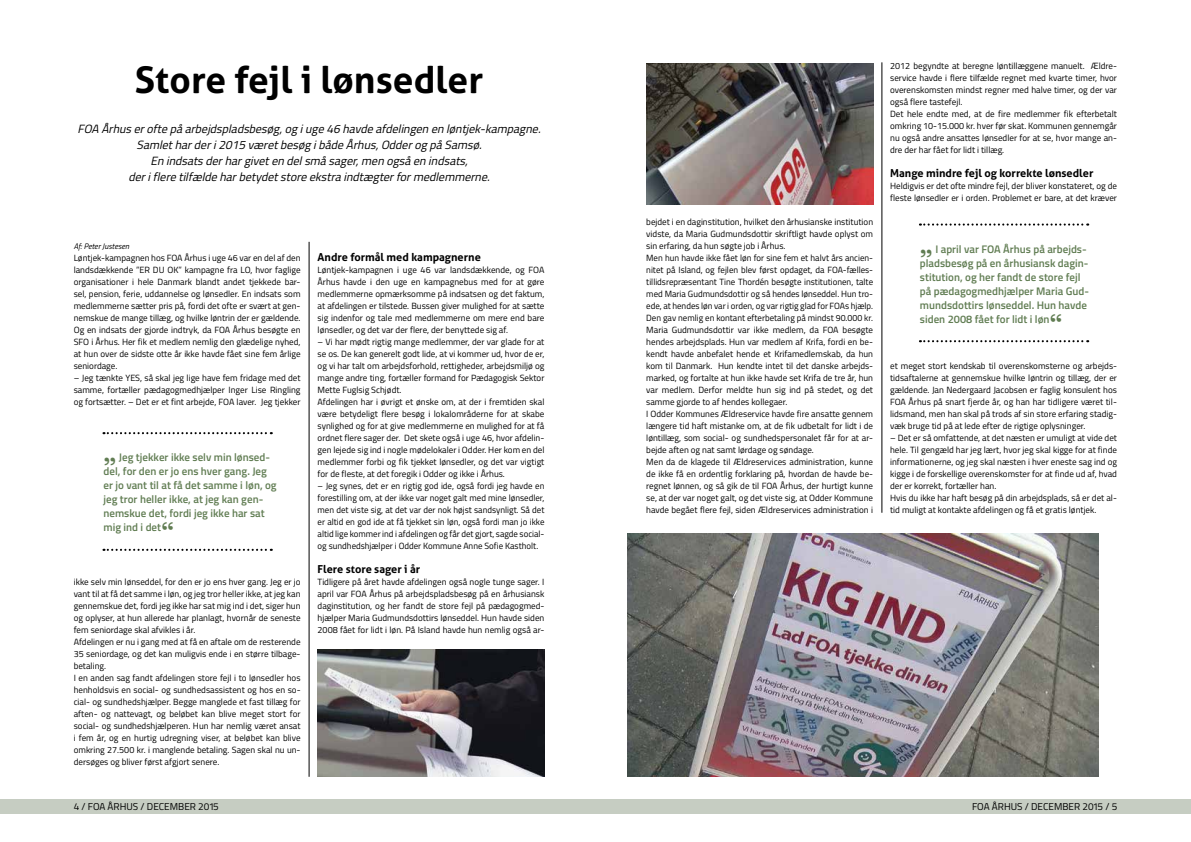
<style>
.page{position:relative;width:1191px;height:842px;background:#fff}
.page>*{position:absolute;margin:0;border:0;box-sizing:border-box;transform-origin:0 0}
.t1{font:700 37px "Aller";color:#000}
.t2{font:italic 12px/16px "Titillium";color:#000;text-align:center}
.t3{font:600 11px/14px "Titillium";color:#617d53}
.t4{font:700 11px "Aller";color:#000}
.t5{font:10px "Titillium";color:#000}
.t6{font:9px/12px "Titillium";color:#000;text-align:justify}
.t7{font:italic 8px "Titillium";color:#000}
.s1{font-family:"Baskerville";font-weight:700;font-size:22px}
</style>
<div class="page">
<div style="left:0;top:799px;width:595px;height:15px;background:#c6cdc2"></div>
<div style="left:595px;top:799px;width:596px;height:15px;background:#c6cdc2"></div>
<hr style="left:309px;top:242px;width:1px;height:535px;background:#000">
<hr style="left:881px;top:62px;width:1px;height:451px;background:#000">
<svg style="left:103px;top:432px;width:169px;height:2px"></svg>
<svg style="left:103px;top:549px;width:169px;height:2px"></svg>
<svg style="left:920px;top:223px;width:168px;height:3px"></svg>
<svg style="left:920px;top:340px;width:168px;height:2px"></svg>
<img style="left:317px;top:649px;width:227px;height:128px">
<img style="left:628px;top:534px;width:470px;height:243px">
<img style="left:646px;top:63px;width:227px;height:141px">
<h1 class="t1" style="left:135px;top:57px;width:350px">Store fejl i lønsedler</h1>
<p class="t2" style="left:78px;top:120px;width:468px">FOA Århuseroftepåarbejdspladsbesøg,ogiuge46 havdeafdelingenenløntjek-kampagne.<br>Samletharderi2015 væretbesøgibådeÅrhus,OdderogpåSamsø.<br>Enindsatsderhargivetendelsmåsager,menogsåenindsats, derifleretilfældeharbetydetstoreekstraindtægterformedlemmerne.</p>
<p class="t7" style="left:74px;top:240px;width:57px">Af: Peter Justesen</p>
<p class="t6" style="left:74px;top:251px;width:228px">Løntjek-kampagnen hos FOA Århus i uge 46 var en del af den landsdækkende ”ER DU OK” kampagne fra LO, hvor faglige organisationer i hele Danmark blandt andet tjekkede bar&shy;sel, pension, ferie, uddannelse og lønsedler. En indsats som medlemmerne sætter pris på, fordi det ofte er svært at gen&shy;nemskue de mange tillæg, og hvilke løntrin der er gældende.<br>Og en indsats der gjorde indtryk, da FOA Århus besøgte en SFO i Århus. Her fik et medlem nemlig den glædelige nyhed, at hun over de sidste otte år ikke havde fået sine fem årlige seniordage.</p>
<p class="t6" style="left:74px;top:371px;width:228px">– Jeg tænkte YES, så skal jeg lige have fem fridage med det samme, fortæller pædagogmedhjælper Inger Lise Ringling og fortsætter. – Det er et fint arbejde, FOA laver. Jeg tjekker</p>
<p class="t3" style="left:103px;top:450px;width:175px"><span class="s1">„</span> Jeg tjekker ikke selv min lønsed&shy;del, for den er jo ens hver gang. Jeg er jo vant til at få det samme i løn, og jeg tror heller ikke, at jeg kan gen&shy;nemskue det, fordi jeg ikke har sat mig ind i det<span class="s1">“</span></p>
<p class="t6" style="left:74px;top:575px;width:228px;text-align:left">ikke selv min lønseddel, for den er jo ens hver gang. Jeg er jo vant til at få det samme i løn, og jeg tror heller ikke, at jeg kan gennemskue det, fordi jeg ikke har sat mig ind i det, siger hun og oplyser, at hun allerede har planlagt, hvornår de seneste fem seniordage skal afvikles i år.<br>Afdelingen er nu i gang med at få en aftale om de resterende 35 seniordage, og det kan muligvis ende i en større tilbage&shy;betaling.<br>I en anden sag fandt afdelingen store fejl i to lønsedler hos henholdsvis en social- og sundhedsassistent og hos en so&shy;cial- og sundhedshjælper. Begge manglede et fast tillæg for aften- og nattevagt, og beløbet kan blive meget stort for social- og sundhedshjælperen. Hun har nemlig været ansat i fem år, og en hurtig udregning viser, at beløbet kan blive omkring 27.500 kr. i manglende betaling. Sagen skal nu un&shy;dersøges og bliver først afgjort senere.</p>
<p class="t4" style="left:317px;top:250px;width:165px">Andre formål med kampagnerne</p>
<p class="t6" style="left:317px;top:263px;width:228px">Løntjek-kampagnen i uge 46 var landsdækkende, og FOA Århus havde i den uge en kampagnebus med for at gøre medlemmerne opmærksomme på indsatsen og det faktum, at afdelingen er tilstede. Bussen giver mulighed for at sætte sig indenfor og tale med medlemmerne om mere end bare lønsedler, og det var der flere, der benyttede sig af.</p>
<p class="t6" style="left:317px;top:335px;width:228px;text-align:left">– Vi har mødt rigtig mange medlemmer, der var glade for at se os. De kan generelt godt lide, at vi kommer ud, hvor de er, og vi har talt om arbejdsforhold, rettigheder, arbejdsmiljø og mange andre ting, fortæller formand for Pædagogisk Sektor Mette Fuglsig Schjødt.<br>Afdelingen har i øvrigt et ønske om, at der i fremtiden skal være betydeligt flere besøg i lokalområderne for at skabe synlighed og for at give medlemmerne en mulighed for at få ordnet flere sager der. Det skete også i uge 46, hvor afdelin&shy;gen lejede sig ind i nogle mødelokaler i Odder. Her kom en del medlemmer forbi og fik tjekket lønsedler, og det var vigtigt for de fleste, at det foregik i Odder og ikke i Århus.</p>
<p class="t6" style="left:317px;top:479px;width:228px">– Jeg synes, det er en rigtig god ide, også fordi jeg havde en forestilling om, at der ikke var noget galt med mine lønsedler, men det viste sig, at det var der nok højst sandsynligt. Så det er altid en god ide at få tjekket sin løn, også fordi man jo ikke altid lige kommer ind i afdelingen og får det gjort, sagde social&shy;og sundhedshjælper i Odder Kommune Anne Sofie Kastholt.</p>
<p class="t4" style="left:317px;top:562px;width:104px">Flere store sager i år</p>
<p class="t6" style="left:317px;top:575px;width:228px">Tidligere på året havde afdelingen også nogle tunge sager. I april var FOA Århus på arbejdspladsbesøg på en århusiansk daginstitution, og her fandt de store fejl på pædagogmed&shy;hjælper Maria Gudmundsdottirs lønseddel. Hun havde siden 2008 fået for lidt i løn. På Island havde hun nemlig også ar-</p>
<p class="t6" style="left:646px;top:215px;width:228px;text-align:left">bejdet i en daginstitution, hvilket den århusianske institution vidste, da Maria Gudmundsdottir skriftligt havde oplyst om sin erfaring, da hun søgte job i Århus.<br>Men hun havde ikke fået løn for sine fem et halvt års ancien&shy;nitet på Island, og fejlen blev først opdaget, da FOA-fælles&shy;tillidsrepræsentant Tine Thordén besøgte institutionen, talte med Maria Gudmundsdottir og så hendes lønseddel. Hun tro&shy;ede, at hendes løn var i orden, og var rigtig glad for FOAs hjælp.<br>Den gav nemlig en kontant efterbetaling på mindst 90.000 kr.<br>Maria Gudmundsdottir var ikke medlem, da FOA besøgte hendes arbejdsplads. Hun var medlem af Krifa, fordi en be&shy;kendt havde anbefalet hende et Krifamedlemskab, da hun kom til Danmark. Hun kendte intet til det danske arbejds&shy;marked, og fortalte at hun ikke havde set Krifa de tre år, hun var medlem. Derfor meldte hun sig ind på stedet, og det samme gjorde to af hendes kollegaer.<br>I Odder Kommunes Ældreservice havde fire ansatte gennem længere tid haft mistanke om, at de fik udbetalt for lidt i de løntillæg, som social- og sundhedspersonalet får for at ar&shy;bejde aften og nat samt lørdage og søndage.<br>Men da de klagede til Ældreservices administration, kunne de ikke få en ordentlig forklaring på, hvordan de havde be&shy;regnet lønnen, og så gik de til FOA Århus, der hurtigt kunne se, at der var noget galt, og det viste sig, at Odder Kommune havde begået flere fejl, siden Ældreservices administration i</p>
<p class="t6" style="left:890px;top:59px;width:228px;text-align:left">2012 begyndte at beregne løntillæggene manuelt. Ældre&shy;service havde i flere tilfælde regnet med kvarte timer, hvor overenskomsten mindst regner med halve timer, og der var også flere tastefejl.<br>Det hele endte med, at de fire medlemmer fik efterbetalt omkring 10-15.000 kr. hver før skat. Kommunen gennemgår nu også andre ansattes lønsedler for at se, hvor mange an&shy;dre der har fået for lidt i tillæg.</p>
<p class="t4" style="left:890px;top:166px;width:205px">Mange mindre fejl og korrekte lønsedler</p>
<p class="t6" style="left:890px;top:179px;width:228px">Heldigvis er det ofte mindre fejl, der bliver konstateret, og de fleste lønsedler er i orden. Problemet er bare, at det kræver</p>
<p class="t3" style="left:920px;top:241px;width:171px"><span class="s1">„</span> I april var FOA Århus på arbejds&shy;pladsbesøg på en århusiansk dagin&shy;stitution, og her fandt de store fejl på pædagogmedhjælper Maria Gud&shy;mundsdottirs lønseddel. Hun havde siden 2008 fået for lidt i løn<span class="s1">“</span></p>
<p class="t6" style="left:890px;top:359px;width:228px">et meget stort kendskab til overenskomsterne og arbejds&shy;tidsaftalerne at gennemskue hvilke løntrin og tillæg, der er gældende. Jan Nedergaard Jacobsen er faglig konsulent hos FOA Århus på snart fjerde år, og han har tidligere været til&shy;lidsmand, men han skal på trods af sin store erfaring stadig&shy;væk bruge tid på at lede efter de rigtige oplysninger.</p>
<p class="t6" style="left:890px;top:431px;width:228px;text-align:left">– Det er så omfattende, at det næsten er umuligt at vide det hele. Til gengæld har jeg lært, hvor jeg skal kigge for at finde informationerne, og jeg skal næsten i hver eneste sag ind og kigge i de forskellige overenskomster for at finde ud af, hvad der er korrekt, fortæller han.<br>Hvis du ikke har haft besøg på din arbejdsplads, så er det al&shy;tid muligt at kontakte afdelingen og få et gratis løntjek.</p>
<p class="t5" style="left:74px;top:799px;width:147px">4 / FOA ÅRHUS / DECEMBER 2015</p>
<p class="t5" style="left:972px;top:799px;width:147px">FOA ÅRHUS / DECEMBER 2015 / 5</p>
</div>
